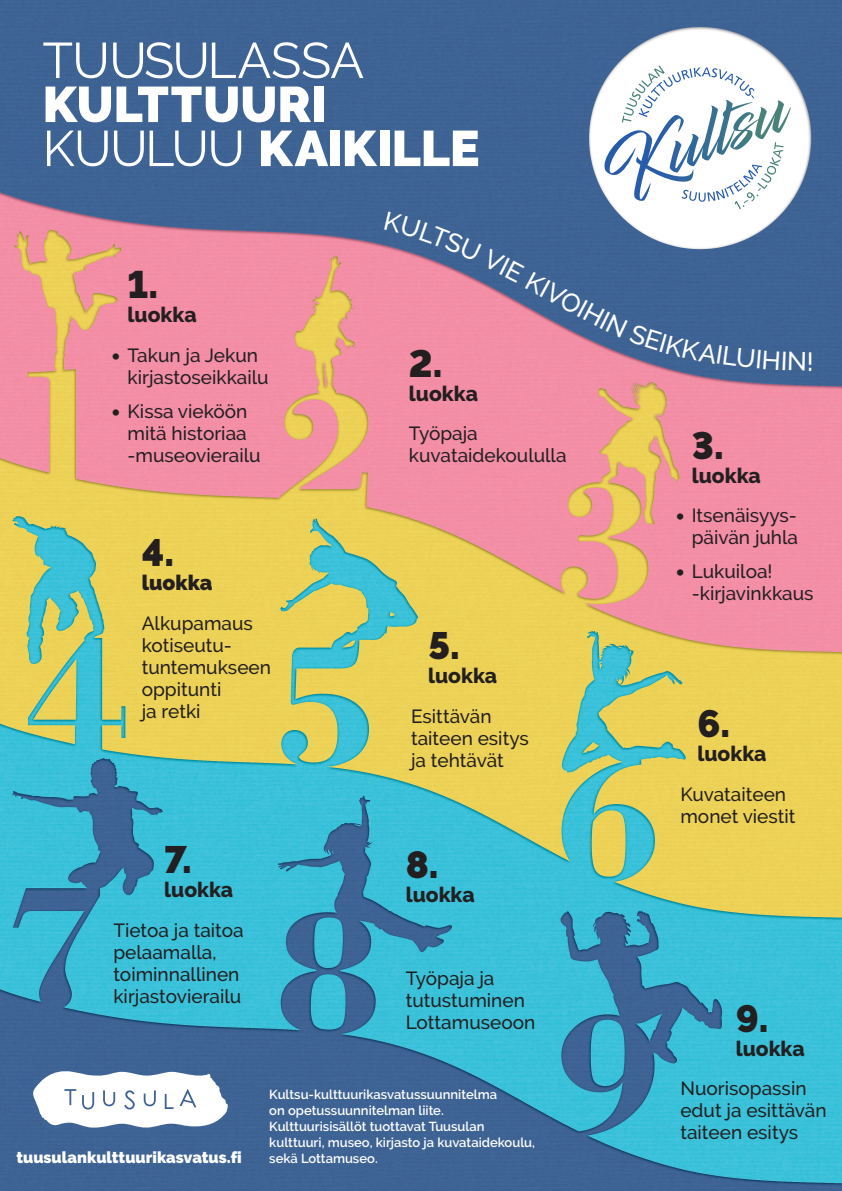
<style>
.page{position:relative;width:842px;height:1191px;background:#fff}
.page>*{position:absolute;margin:0;border:0;box-sizing:border-box;transform-origin:0 0}
.PÄÄOTSIKKO_valkoinen{font:900 50px/44px "Raleway";color:#fff}
.PÄÄOTSIKKO_valkoinen-2{font:50px "Raleway";letter-spacing:-.02em;color:#fff}
.Otsikko_luokkanumero{font:900 38px "Raleway";color:#231f20}
.t1{font:500 26px "Raleway";color:#fff}
.Otsikko_luokkanumero-2{font:800 21px "Raleway";color:#231f20}
.Otsikko_luokkanumero-3{font:900 21px "Raleway";color:#231f20}
.Musta_leipis_19pt__ilman_bullet_merkkiä{font:500 19px/22px "Raleway";color:#231f20}
.t2{font:900 16px "Raleway";color:#fff}
.t3{font:600 13px/16px "Raleway";color:#fff}
.s1{font-weight:400}
.s2{font-weight:700;font-size:30px}
</style>
<div class="page">
<img style="left:0;top:0;width:842px;height:1191px">
<svg style="left:30px;top:1068px;width:198px;height:59px"></svg>
<svg style="left:384px;top:65px;width:421px;height:306px"></svg>
<p class="PÄÄOTSIKKO_valkoinen-2" style="left:43px;top:31px;width:323px">TUUSULASSA</p>
<p class="PÄÄOTSIKKO_valkoinen" style="left:43px;top:83px;width:439px">KULTTUURI<br><span class="s1">KUULUU</span> KAIKILLE</p>
<p class="Otsikko_luokkanumero" style="left:128px;top:263px;width:32px">1.</p>
<p class="Otsikko_luokkanumero-2" style="left:128px;top:303px;width:71px">luokka</p>
<p class="Musta_leipis_19pt__ilman_bullet_merkkiä" style="left:128px;top:344px;width:143px;text-indent:-17px"><span class="s2">•</span> Takun ja Jekun kirjastoseikkailu</p>
<p class="Musta_leipis_19pt__ilman_bullet_merkkiä" style="left:128px;top:400px;width:135px;text-indent:-17px"><span class="s2">•</span> Kissa vieköön mitä historiaa -museovierailu</p>
<p class="Otsikko_luokkanumero" style="left:142px;top:531px;width:34px">4.</p>
<p class="Otsikko_luokkanumero-3" style="left:142px;top:571px;width:72px">luokka</p>
<p class="Musta_leipis_19pt__ilman_bullet_merkkiä" style="left:142px;top:612px;width:131px">Alkupamaus kotiseutu&shy;tuntemukseen oppitunti<br>ja retki</p>
<p class="Otsikko_luokkanumero" style="left:164px;top:838px;width:29px">7.</p>
<p class="Otsikko_luokkanumero-2" style="left:164px;top:878px;width:71px">luokka</p>
<p class="Musta_leipis_19pt__ilman_bullet_merkkiä" style="left:113px;top:919px;width:132px">Tietoa ja taitoa pelaamalla, toiminnallinen kirjastovierailu</p>
<p class="Otsikko_luokkanumero" style="left:409px;top:342px;width:35px">2.</p>
<p class="Otsikko_luokkanumero-2" style="left:409px;top:382px;width:71px">luokka</p>
<p class="Musta_leipis_19pt__ilman_bullet_merkkiä" style="left:409px;top:423px;width:159px">Työpaja kuvataidekoululla</p>
<p class="Otsikko_luokkanumero" style="left:428px;top:624px;width:33px">5.</p>
<p class="Otsikko_luokkanumero-2" style="left:428px;top:664px;width:71px">luokka</p>
<p class="Musta_leipis_19pt__ilman_bullet_merkkiä" style="left:411px;top:705px;width:119px">Esittävän taiteen esitys ja tehtävät</p>
<p class="Otsikko_luokkanumero" style="left:406px;top:842px;width:34px">8.</p>
<p class="Otsikko_luokkanumero-2" style="left:406px;top:882px;width:71px">luokka</p>
<p class="Musta_leipis_19pt__ilman_bullet_merkkiä" style="left:406px;top:967px;width:131px">Työpaja ja tutustuminen<br>Lottamuseoon</p>
<p class="t3" style="left:269px;top:1086px;width:267px">Kultsu-kulttuurikasvatussuunnitelma<br>on opetussuunnitelman liite.<br>Kulttuurisisällöt tuottavat Tuusulan kulttuuri, museo, kirjasto ja kuvataidekoulu,</p>
<p class="t2" style="left:16px;top:1147px;width:227px">tuusulankulttuurikasvatus.fi</p>
<p class="t3" style="left:269px;top:1150px;width:110px">sekä Lottamuseo.</p>
<p class="Otsikko_luokkanumero" style="left:692px;top:423px;width:33px">3.</p>
<p class="Otsikko_luokkanumero-2" style="left:692px;top:463px;width:71px">luokka</p>
<h3 class="t1" style="left:807px;top:346px;width:8px">!</h3>
<p class="Musta_leipis_19pt__ilman_bullet_merkkiä" style="left:675px;top:504px;width:125px;text-align:right"><span class="s2">•</span> Itsenäisyys&shy;päivän juhla</p>
<p class="Musta_leipis_19pt__ilman_bullet_merkkiä" style="left:692px;top:560px;width:123px;text-indent:-17px"><span class="s2">•</span> Lukuiloa! -kirjavinkkaus</p>
<p class="Otsikko_luokkanumero" style="left:697px;top:702px;width:34px">6.</p>
<p class="Otsikko_luokkanumero-2" style="left:697px;top:742px;width:71px">luokka</p>
<p class="Musta_leipis_19pt__ilman_bullet_merkkiä" style="left:680px;top:783px;width:117px">Kuvataiteen monet viestit</p>
<p class="Otsikko_luokkanumero" style="left:736px;top:996px;width:34px">9.</p>
<p class="Otsikko_luokkanumero-2" style="left:736px;top:1036px;width:71px">luokka</p>
<p class="Musta_leipis_19pt__ilman_bullet_merkkiä" style="left:680px;top:1077px;width:148px">Nuorisopassin edut ja esittävän taiteen esitys</p>
</div>
